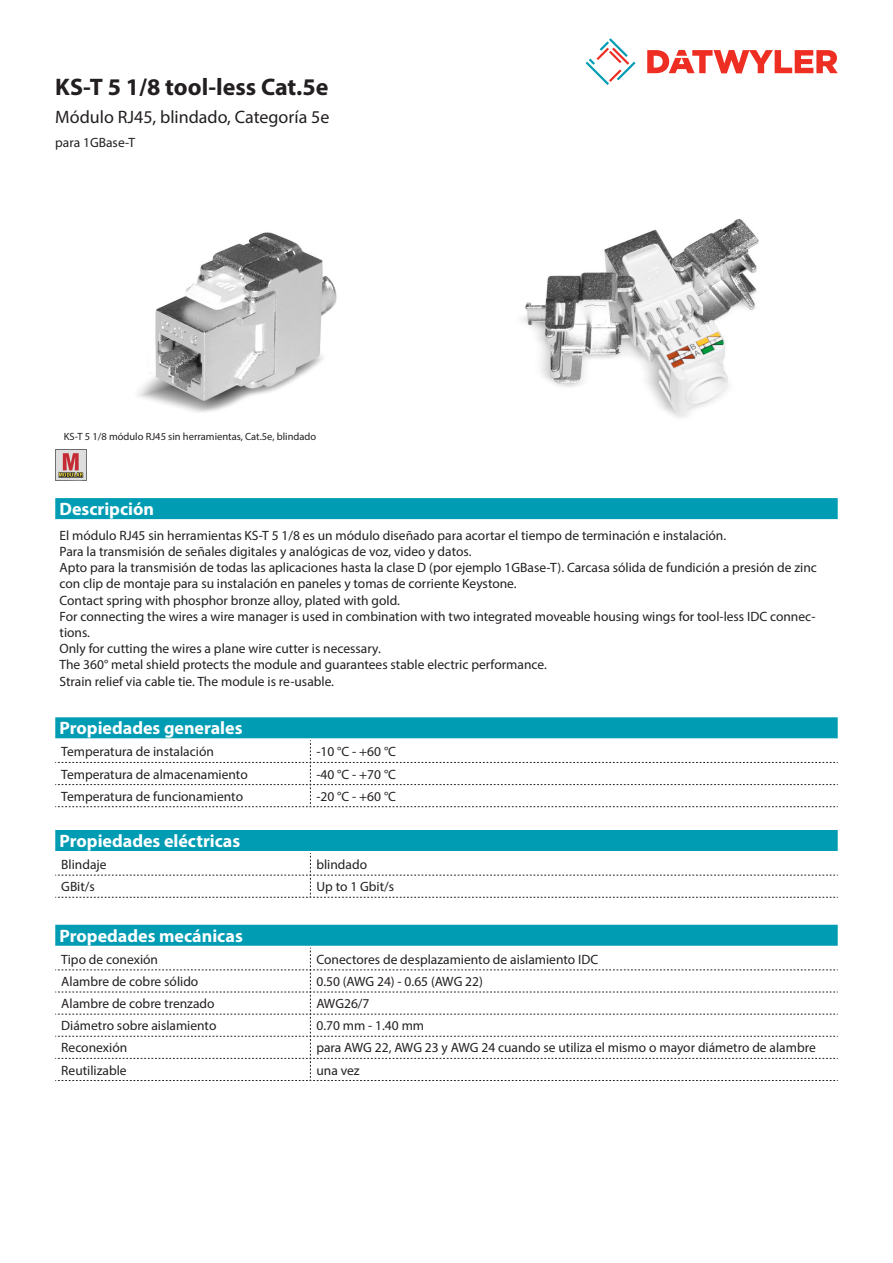
<style>
.page{position:relative;width:893px;height:1263px;background:#fff}
.page>*{position:absolute;margin:0;border:0;box-sizing:border-box;transform-origin:0 0}
.Product_Head{font:700 24px "Myriad Pro";color:#231f20}
.Standard_Head_Proper{font:700 18px "Myriad Pro";color:#fff}
.SubHead{font:18px "Myriad Pro";color:#231f20}
.Standard_text{font:13.5px/16.2px "Myriad Pro";color:#231f20}
.myriad_light_propert{font:13.5px "Myriad Pro";color:#231f20}
.imagetext{font:10.5px "Myriad Pro";color:#231f20}
</style>
<div class="page">
<svg style="left:586px;top:38px;width:49px;height:47px"></svg>
<svg style="left:647px;top:50px;width:191px;height:23px"></svg>
<img style="left:137px;top:232px;width:200px;height:180px">
<img style="left:522px;top:218px;width:237px;height:200px">
<div style="left:55px;top:498px;width:783px;height:21px;background:#009cb3"></div>
<img style="left:55px;top:449px;width:32px;height:31px">
<div style="left:55px;top:717px;width:783px;height:21px;background:#009cb3"></div>
<svg style="left:55px;top:740px;width:783px;height:67px"></svg>
<div style="left:55px;top:830px;width:783px;height:21px;background:#009cb3"></div>
<svg style="left:55px;top:853px;width:783px;height:45px"></svg>
<div style="left:55px;top:925px;width:783px;height:21px;background:#009cb3"></div>
<svg style="left:55px;top:948px;width:783px;height:133px"></svg>
<p class="Product_Head" style="left:55px;top:71px;width:275px">KS-T 5 1/8 tool-less Cat.5e</p>
<p class="SubHead" style="left:55px;top:105px;width:276px">Módulo RJ45, blindado, Categoría 5e</p>
<p class="Standard_text" style="left:55px;top:134px;width:82px">para 1GBase-T</p>
<p class="imagetext" style="left:64px;top:430px;width:254px">KS-T 5 1/8 módulo RJ45 sin herramientas, Cat.5e, blindado</p>
<p class="Standard_Head_Proper" style="left:60px;top:497px;width:96px">Descripción</p>
<p class="Standard_text" style="left:60px;top:527px;width:759px">El módulo RJ45 sin herramientas KS-T 5 1/8 es un módulo diseñado para acortar el tiempo de terminación e instalación.<br>Para la transmisión de señales digitales y analógicas de voz, video y datos.<br>Apto para la transmisión de todas las aplicaciones hasta la clase D (por ejemplo 1GBase-T). Carcasa sólida de fundición a presión de zinc con clip de montaje para su instalación en paneles y tomas de corriente Keystone.<br>Contact spring with phosphor bronze alloy, plated with gold.<br>For connecting the wires a wire manager is used in combination with two integrated moveable housing wings for tool-less IDC connec&shy;tions.<br>Only for cutting the wires a plane wire cutter is necessary.<br>The 360° metal shield protects the module and guarantees stable electric performance.<br>Strain relief via cable tie. The module is re-usable.</p>
<p class="Standard_Head_Proper" style="left:60px;top:716px;width:184px">Propiedades generales</p>
<p class="myriad_light_propert" style="left:61px;top:744px;width:154px">Temperatura de instalación</p>
<p class="myriad_light_propert" style="left:316px;top:744px;width:81px">-10 °C - +60 °C</p>
<p class="myriad_light_propert" style="left:61px;top:766px;width:188px">Temperatura de almacenamiento</p>
<p class="myriad_light_propert" style="left:316px;top:766px;width:81px">-40 °C - +70 °C</p>
<p class="myriad_light_propert" style="left:61px;top:788px;width:183px">Temperatura de funcionamiento</p>
<p class="myriad_light_propert" style="left:316px;top:788px;width:81px">-20 °C - +60 °C</p>
<p class="Standard_Head_Proper" style="left:60px;top:829px;width:182px">Propiedades eléctricas</p>
<p class="myriad_light_propert" style="left:61px;top:856px;width:47px">Blindaje</p>
<p class="myriad_light_propert" style="left:316px;top:856px;width:52px">blindado</p>
<p class="myriad_light_propert" style="left:61px;top:878px;width:35px">GBit/s</p>
<p class="myriad_light_propert" style="left:316px;top:878px;width:79px">Up to 1 Gbit/s</p>
<p class="Standard_Head_Proper" style="left:60px;top:924px;width:185px">Propedades mecánicas</p>
<p class="myriad_light_propert" style="left:61px;top:951px;width:98px">Tipo de conexión</p>
<p class="myriad_light_propert" style="left:316px;top:951px;width:283px">Conectores de desplazamiento de aislamiento IDC</p>
<p class="myriad_light_propert" style="left:61px;top:973px;width:139px">Alambre de cobre sólido</p>
<p class="myriad_light_propert" style="left:316px;top:973px;width:168px">0.50 (AWG 24) - 0.65 (AWG 22)</p>
<p class="myriad_light_propert" style="left:61px;top:995px;width:155px">Alambre de cobre trenzado</p>
<p class="myriad_light_propert" style="left:316px;top:995px;width:55px">AWG26/7</p>
<p class="myriad_light_propert" style="left:61px;top:1017px;width:157px">Diámetro sobre aislamiento</p>
<p class="myriad_light_propert" style="left:316px;top:1017px;width:109px">0.70 mm - 1.40 mm</p>
<p class="myriad_light_propert" style="left:61px;top:1039px;width:67px">Reconexión</p>
<p class="myriad_light_propert" style="left:316px;top:1039px;width:501px">para AWG 22, AWG 23 y AWG 24 cuando se utiliza el mismo o mayor diámetro de alambre</p>
<p class="myriad_light_propert" style="left:61px;top:1062px;width:67px">Reutilizable</p>
<p class="myriad_light_propert" style="left:316px;top:1062px;width:45px">una vez</p>
</div>
